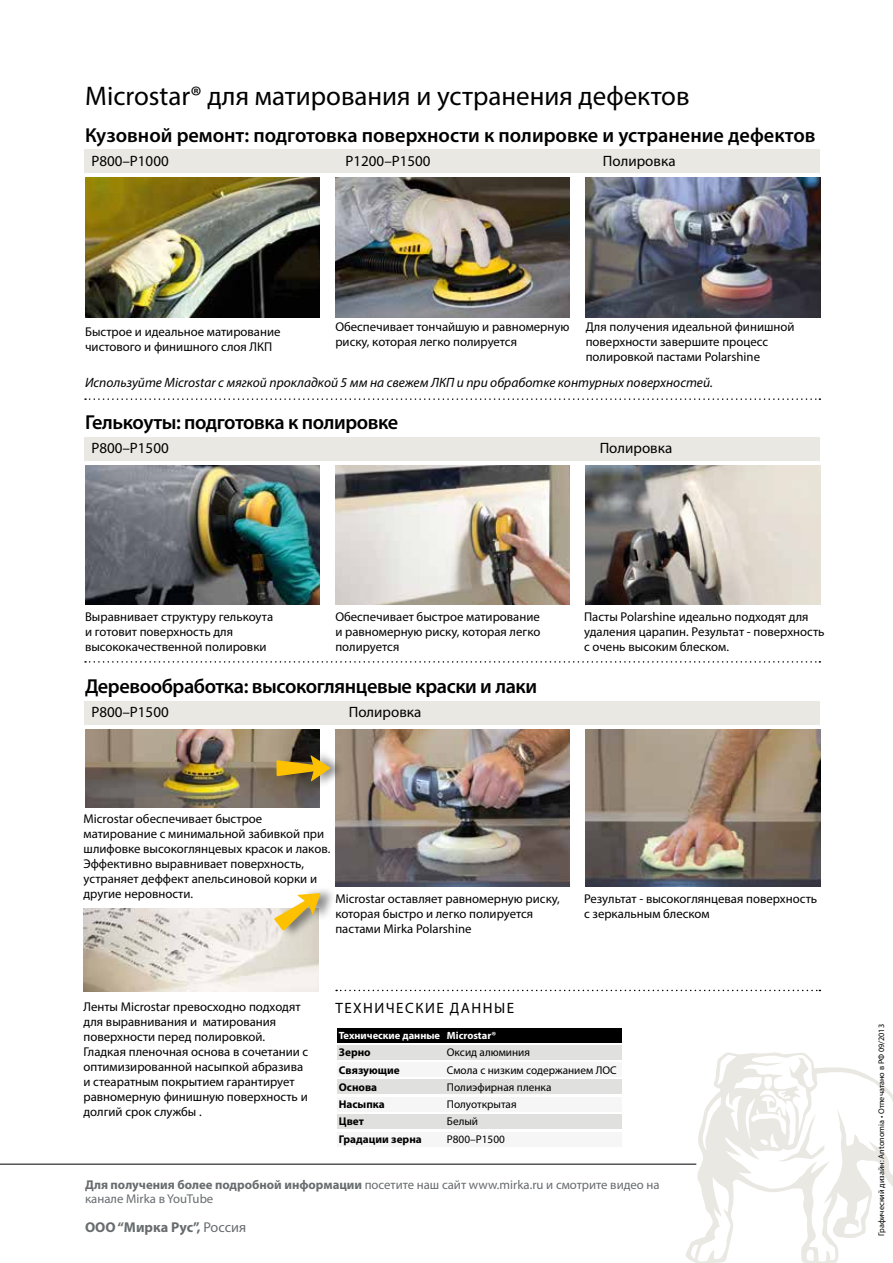
<style>
.page{position:relative;width:893px;height:1263px;background:#fff}
.page>*{position:absolute;margin:0;border:0;box-sizing:border-box;transform-origin:0 0}
.t1{font:27px "Myriad Pro";color:#000}
.t2{font:600 20.25px "Myriad Pro";letter-spacing:-.02em;color:#000}
.t3{font:600 20.25px "Myriad Pro";color:#000}
.t4{font:15px "Myriad Pro";color:#000}
.t5{font:15px "Myriad Pro";letter-spacing:.1em;color:#000}
.t6{font:700 14.25px "Myriad Pro";color:#676c6e}
.t7{font:italic 13.5px "Myriad Pro";color:#000}
.t8{font:12.75px/15px "Myriad Pro";color:#000}
.t9{font:12.75px/14.2px "Myriad Pro";color:#676c6e}
.t10{font:11.25px "Myriad Pro";color:#000}
.t11{font:700 11.25px "Myriad Pro";color:#000}
.t12{font:700 10.5px "Myriad Pro";color:#fff}
.t13{font:8.25px "Myriad Pro";color:#000}
.s1{font-weight:700}
.s2{font-weight:400}
</style>
<div class="page">
<svg style="left:686px;top:1052px;width:207px;height:211px"></svg>
<img style="left:85px;top:465px;width:234px;height:140px">
<img style="left:85px;top:729px;width:234px;height:78px">
<img style="left:335px;top:465px;width:235px;height:140px">
<img style="left:586px;top:465px;width:234px;height:140px">
<img style="left:335px;top:729px;width:235px;height:157px">
<img style="left:586px;top:729px;width:234px;height:157px">
<div style="left:84px;top:150px;width:736px;height:23px;background:#e9e8e3"></div>
<div style="left:84px;top:437px;width:736px;height:23px;background:#e9e8e3"></div>
<div style="left:84px;top:701px;width:736px;height:23px;background:#e9e8e3"></div>
<div style="left:337px;top:1062px;width:285px;height:15px;background:#f6f6f6"></div>
<div style="left:337px;top:1097px;width:285px;height:14px;background:#f6f6f6"></div>
<div style="left:337px;top:1131px;width:285px;height:15px;background:#f6f6f6"></div>
<div style="left:337px;top:1028px;width:285px;height:15px;background:#000"></div>
<div style="left:337px;top:1045px;width:285px;height:15px;background:#e0e0df"></div>
<div style="left:337px;top:1079px;width:285px;height:15px;background:#e0e0df"></div>
<div style="left:337px;top:1114px;width:285px;height:15px;background:#e0e0df"></div>
<img style="left:85px;top:178px;width:234px;height:140px">
<img style="left:335px;top:178px;width:235px;height:140px">
<img style="left:586px;top:178px;width:234px;height:140px">
<svg style="left:85px;top:398px;width:735px;height:2px"></svg>
<svg style="left:85px;top:661px;width:735px;height:2px"></svg>
<svg style="left:336px;top:990px;width:484px;height:1px"></svg>
<hr style="left:0;top:1164px;width:696px;height:1px;background:#000">
<img style="left:84px;top:909px;width:235px;height:82px">
<div style="left:275px;top:886px;width:61px;height:53px;background:#000;opacity:.45"></div>
<svg style="left:274px;top:893px;width:47px;height:38px"></svg>
<div style="left:277px;top:749px;width:69px;height:40px;background:#000;opacity:.45"></div>
<svg style="left:276px;top:755px;width:55px;height:27px"></svg>
<h1 class="t1" style="left:85px;top:80px;width:606px">Microstar® для матирования и устранения дефектов</h1>
<h2 class="t3" style="left:85px;top:123px;width:732px">Кузовной ремонт: подготовка поверхности к полировке и устранение дефектов</h2>
<p class="t4" style="left:91px;top:152px;width:79px">P800–P1000</p>
<p class="t4" style="left:346px;top:152px;width:87px">P1200–P1500</p>
<p class="t4" style="left:603px;top:152px;width:74px">Полировка</p>
<p class="t8" style="left:85px;top:323px;width:197px">Быстрое и идеальное матирование чистового и финишного слоя ЛКП</p>
<p class="t8" style="left:335px;top:319px;width:236px">Обеспечивает тончайшую и равномерную риску, которая легко полируется</p>
<p class="t8" style="left:586px;top:319px;width:210px">Для получения идеальной финишной поверхности завершите процесс полировкой пастами Polarshine</p>
<p class="t7" style="left:85px;top:374px;width:629px">Используйте Microstar с мягкой прокладкой 5 мм на свежем ЛКП и при обработке контурных поверхностей.</p>
<h2 class="t2" style="left:85px;top:409px;width:315px">Гелькоуты: подготовка к полировке</h2>
<p class="t4" style="left:91px;top:439px;width:79px">P800–P1500</p>
<p class="t4" style="left:600px;top:439px;width:74px">Полировка</p>
<p class="t8" style="left:85px;top:609px;width:190px">Выравнивает структуру гелькоута и готовит поверхность для высококачественной полировки</p>
<p class="t8" style="left:335px;top:609px;width:206px;text-align:justify">Обеспечивает быстрое матирование и равномерную риску, которая легко полируется</p>
<h2 class="t2" style="left:85px;top:673px;width:454px">Деревообработка: высокоглянцевые краски и лаки</h2>
<p class="t4" style="left:91px;top:703px;width:79px">P800–P1500</p>
<p class="t4" style="left:349px;top:703px;width:74px">Полировка</p>
<p class="t8" style="left:584px;top:609px;width:242px">Пасты Polarshine идеально подходят для удаления царапин. Результат - поверхность с очень высоким блеском.</p>
<p class="t8" style="left:84px;top:811px;width:248px">Microstar обеспечивает быстрое матирование с минимальной забивкой при шлифовке высокоглянцевых красок и лаков.<br>Эффективно выравнивает поверхность, устраняет деффект апельсиновой корки и другие неровности.</p>
<p class="t8" style="left:335px;top:891px;width:226px">Microstar оставляет равномерную риску, которая быстро и легко полируется пастами Mirka Polarshine</p>
<p class="t8" style="left:584px;top:891px;width:235px">Результат - высокоглянцевая поверхность с зеркальным блеском</p>
<p class="t8" style="left:84px;top:999px;width:226px">Ленты Microstar превосходно подходят для выравнивания и матирования поверхности перед полировкой.<br>Гладкая пленочная основа в сочетании с оптимизированной насыпкой абразива и стеаратным покрытием гарантирует равномерную финишную поверхность и долгий срок службы .</p>
<p class="t5" style="left:335px;top:999px;width:180px">ТЕХНИЧЕСКИЕ ДАННЫЕ</p>
<p class="t12" style="left:339px;top:1029px;width:159px">Технические данные Microstar®</p>
<p class="t11" style="left:339px;top:1045px;width:33px">Зерно</p>
<p class="t10" style="left:447px;top:1045px;width:85px">Оксид алюминия</p>
<p class="t11" style="left:339px;top:1062px;width:62px">Связующие</p>
<p class="t10" style="left:447px;top:1063px;width:171px">Смола с низким содержанием ЛОС</p>
<p class="t11" style="left:339px;top:1080px;width:40px">Основа</p>
<p class="t10" style="left:447px;top:1080px;width:106px">Полиэфирная пленка</p>
<p class="t11" style="left:339px;top:1097px;width:48px">Насыпка</p>
<p class="t10" style="left:447px;top:1097px;width:71px">Полуоткрытая</p>
<p class="t11" style="left:339px;top:1114px;width:27px">Цвет</p>
<p class="t10" style="left:447px;top:1114px;width:33px">Белый</p>
<p class="t11" style="left:339px;top:1131px;width:84px">Градации зерна</p>
<p class="t10" style="left:447px;top:1132px;width:59px">P800–P1500</p>
<p class="t9" style="left:85px;top:1177px;width:576px"><span class="s1">Для получения более подробной информации</span> посетите наш сайт www.mirka.ru и смотрите видео на канале Mirka в YouTube</p>
<p class="t6" style="left:85px;top:1218px;width:163px">ООО “Мирка Рус”, <span class="s2">Россия</span></p>
<p class="t13" style="left:876px;top:1236px;width:213px;rotate:-90deg">Графический дизайн: Antonomia • Отпечатано в РФ 09/2013</p>
</div>
